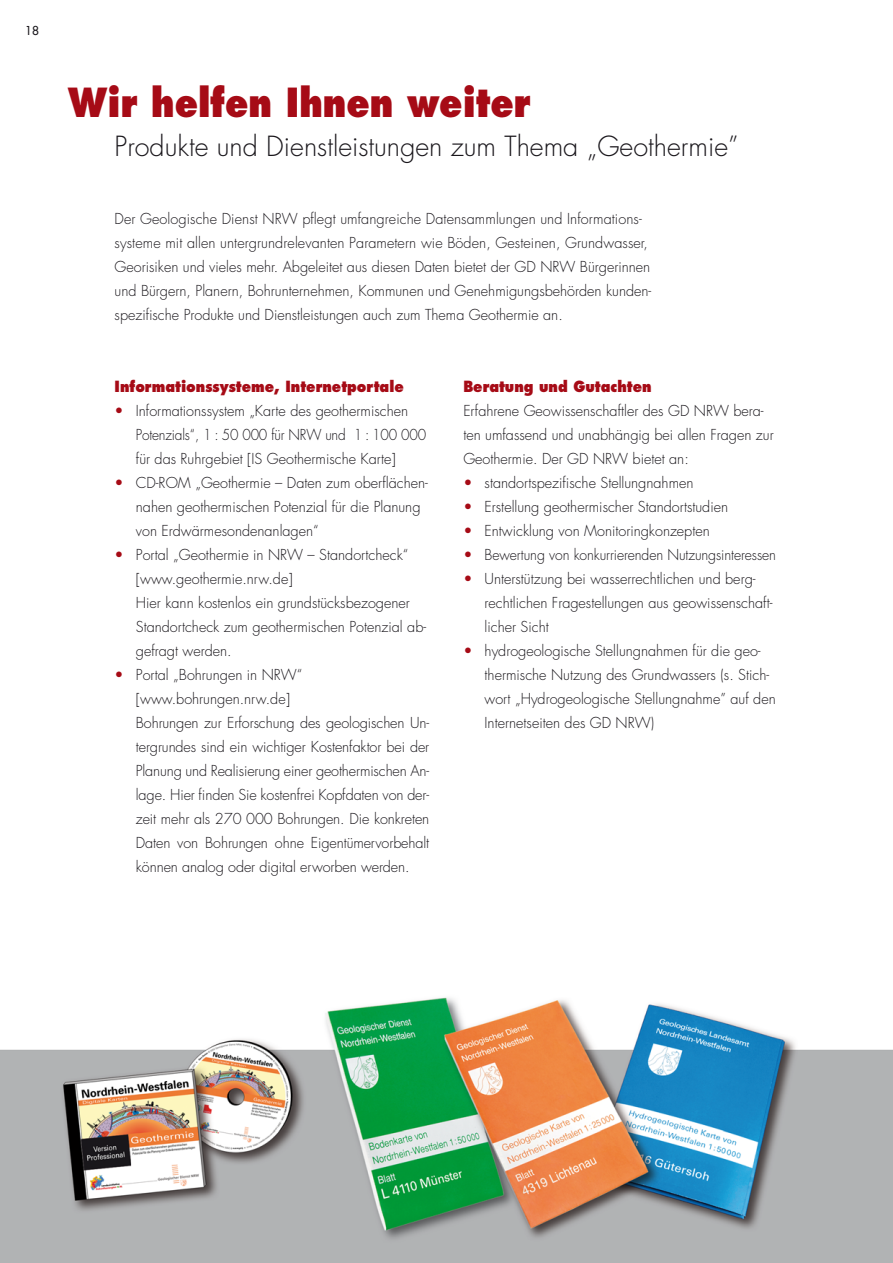
<style>
.page{position:relative;width:893px;height:1263px;background:#fff}
.page>*{position:absolute;margin:0;border:0;box-sizing:border-box;transform-origin:0 0}
.t1{font:800 39px "Futura Std";color:#a60b16;scale:.86 1}
.t2{font:300 27px "Futura Std";color:#1a171c}
.t3{font:800 15px "Futura Std";color:#a60b16;scale:.9 1}
.t4{font:300 14.7px/24px "Futura Std";color:#1a171c}
.t5{font:300 14.7px "Futura Std";color:#1a171c;scale:.95 1}
.t6{font:500 12px "Futura Std";color:#1a171c}
.s1{font-size:15px;color:#a60b16}
</style>
<div class="page">
<img style="left:0;top:997px;width:892px;height:266px">
<p class="t6" style="left:25px;top:25px;width:15px">18</p>
<h1 class="t1" style="left:68px;top:86px;width:539px">Wir helfen Ihnen weiter</h1>
<h2 class="t2" style="left:115px;top:134px;width:625px">Produkte und Dienstleistungen zum Thema „Geothermie”</h2>
<p class="t4" style="left:115px;top:208px;width:538px">Der Geologische Dienst NRW pflegt umfangreiche Datensammlungen und Informations&shy;systeme mit allen untergrundrelevanten Parametern wie Böden, Gesteinen, Grundwasser, Georisiken und vieles mehr. Abgeleitet aus diesen Daten bietet der GD NRW Bürgerinnen und Bürgern, Planern, Bohrunternehmen, Kommunen und Genehmigungsbehörden kunden&shy;spezifische Produkte und Dienstleistungen auch zum Thema Geothermie an.</p>
<p class="t3" style="left:115px;top:380px;width:323px">Informationssysteme, Internetportale</p>
<p class="t4" style="left:136px;top:400px;width:292px;text-indent:-21px"><span class="s1">•</span> Informationssystem „Karte des geothermischen<br>Potenzials“, 1 : 50 000 für NRW und 1 : 100 000 für das Ruhrgebiet [IS Geothermische Karte]</p>
<p class="t4" style="left:136px;top:472px;width:294px;text-indent:-21px"><span class="s1">•</span> CD-ROM „Geothermie – Daten zum oberflächen&shy;nahen geothermischen Potenzial für die Planung von Erdwärmesondenanlagen“</p>
<p class="t4" style="left:136px;top:544px;width:292px;text-indent:-21px"><span class="s1">•</span> Portal „Geothermie in NRW – Standortcheck“ [www.geothermie.nrw.de]<br>Hier kann kostenlos ein grundstücksbezogener Standortcheck zum geothermischen Potenzial ab&shy;gefragt werden.</p>
<p class="t4" style="left:136px;top:664px;width:295px;text-indent:-21px"><span class="s1">•</span> Portal „Bohrungen in NRW“ [www.bohrungen.nrw.de]<br>Bohrungen zur Erforschung des geologischen Un&shy;tergrundes sind ein wichtiger Kostenfaktor bei der Planung und Realisierung einer geothermischen An&shy;lage. Hier finden Sie kostenfrei Kopfdaten von der&shy;zeit mehr als 270 000 Bohrungen. Die konkreten Daten von Bohrungen ohne Eigentümervorbehalt können analog oder digital erworben werden.</p>
<p class="t3" style="left:463px;top:380px;width:211px">Beratung und Gutachten</p>
<p class="t4" style="left:463px;top:400px;width:312px">Erfahrene Geowissenschaftler des GD NRW bera&shy;ten umfassend und unabhängig bei allen Fragen zur<br>Geothermie. Der GD NRW bietet an:</p>
<p class="t4" style="left:463px;top:472px;width:232px"><span class="s1">•</span> standortspezifische Stellungnahmen</p>
<p class="t4" style="left:463px;top:496px;width:266px"><span class="s1">•</span> Erstellung geothermischer Standortstudien</p>
<p class="t4" style="left:463px;top:520px;width:248px"><span class="s1">•</span> Entwicklung von Monitoringkonzepten</p>
<p class="t5" style="left:463px;top:548px;width:331px"><span class="s1">•</span> Bewertung von konkurrierenden Nutzungsinteressen</p>
<p class="t4" style="left:485px;top:568px;width:289px;text-indent:-21px"><span class="s1">•</span> Unterstützung bei wasserrechtlichen und berg&shy;rechtlichen Fragestellungen aus geowissenschaft&shy;licher Sicht</p>
<p class="t4" style="left:485px;top:640px;width:293px;text-indent:-21px"><span class="s1">•</span> hydrogeologische Stellungnahmen für die geo&shy;thermische Nutzung des Grundwassers (s. Stich&shy;wort „Hydrogeologische Stellungnahme” auf den Internetseiten des GD NRW)</p>
</div>
